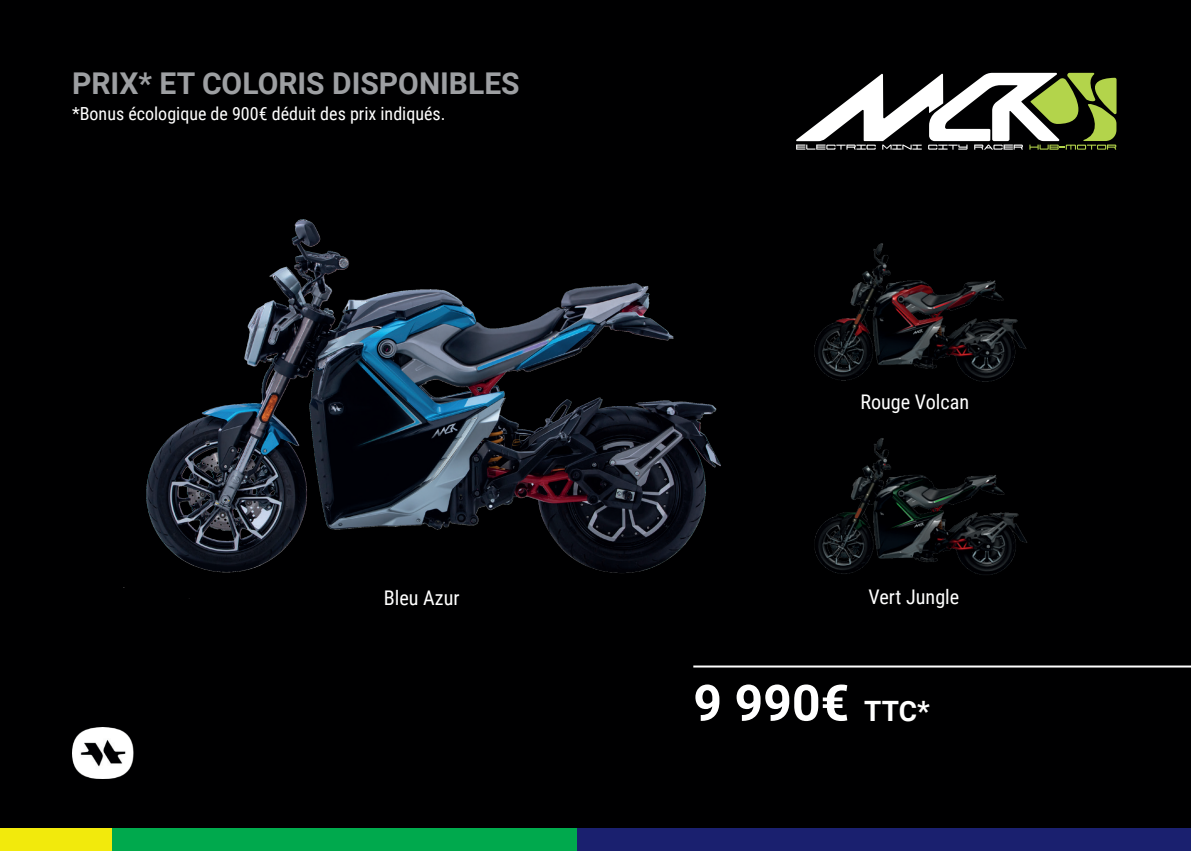
<style>
.page{position:relative;width:1191px;height:851px;background:#fff}
.page>*{position:absolute;margin:0;border:0;box-sizing:border-box;transform-origin:0 0}
.t1{font:700 50px "Roboto";color:#fff}
.t2{font:700 30px "Roboto";color:#9d9fa2}
.t3{font:20.2px "Roboto Condensed";color:#fff}
.t4{font:18px "Roboto Condensed";color:#fff}
.s1{font-size:28px}
</style>
<div class="page">
<div style="left:0;top:0;width:1191px;height:850px;background:#000001"></div>
<svg style="left:796px;top:73px;width:320px;height:77px"></svg>
<div style="left:0;top:828px;width:112px;height:22px;background:#f2ea0c"></div>
<div style="left:112px;top:828px;width:465px;height:22px;background:#00a94d"></div>
<div style="left:577px;top:828px;width:614px;height:22px;background:#1a206f"></div>
<img style="left:73px;top:727px;width:61px;height:51px">
<hr style="left:693px;top:665px;width:498px;height:2px;background:#fff">
<img style="left:814px;top:243px;width:213px;height:139px">
<img style="left:814px;top:438px;width:213px;height:137px">
<img style="left:123px;top:219px;width:597px;height:380px">
<h2 class="t2" style="left:72px;top:62px;width:449px">PRIX* ET COLORIS DISPONIBLES</h2>
<p class="t4" style="left:72px;top:101px;width:375px">*Bonus écologique de 900€ déduit des prix indiqués.</p>
<p class="t3" style="left:860px;top:387px;width:110px">Rouge Volcan</p>
<p class="t3" style="left:384px;top:583px;width:77px">Bleu Azur</p>
<p class="t3" style="left:868px;top:582px;width:92px">Vert Jungle</p>
<h1 class="t1" style="left:693px;top:667px;width:238px">9 990€ <span class="s1">TTC*</span></h1>
</div>
